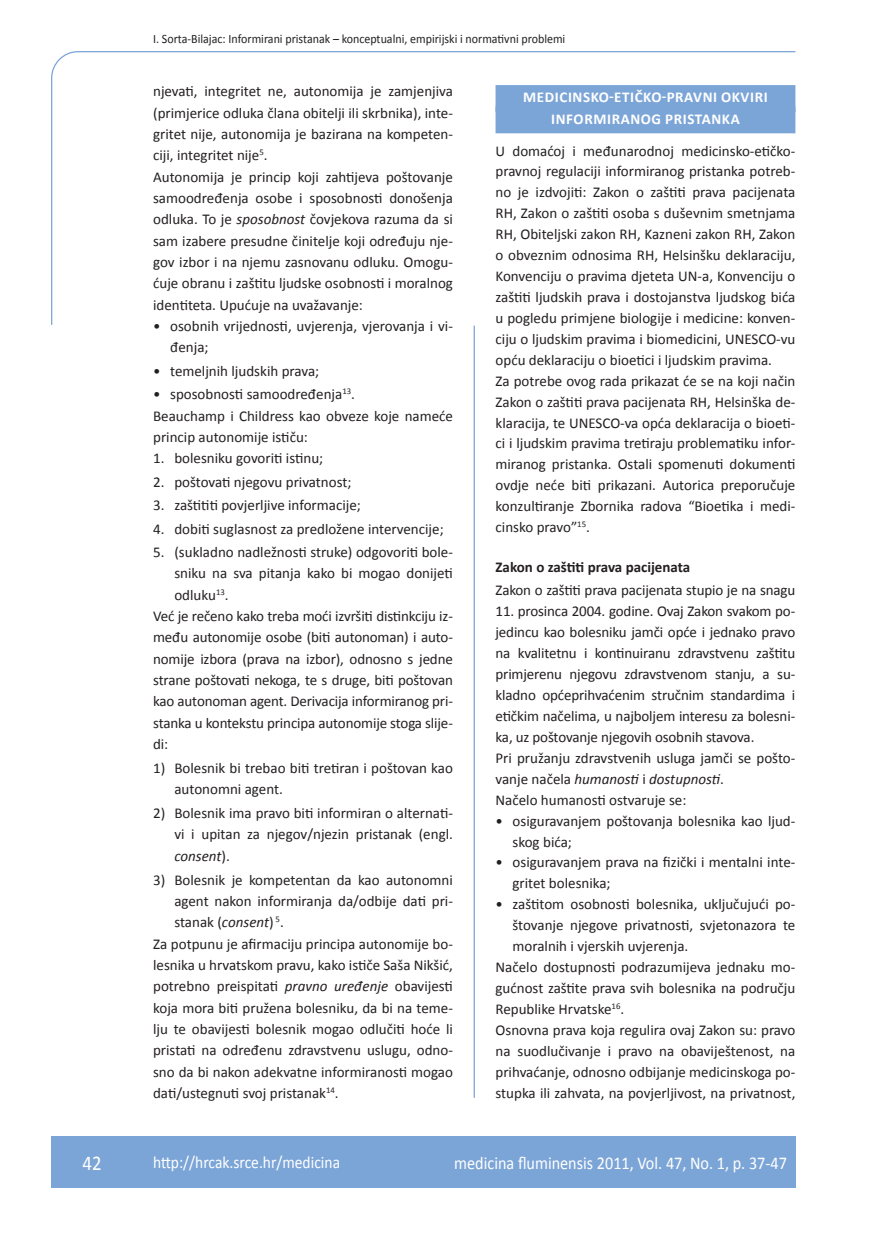
<style>
.page{position:relative;width:872px;height:1234px;background:#fff}
.page>*{position:absolute;margin:0;border:0;box-sizing:border-box;transform-origin:0 0}
.t1{font:21px "Calibri";color:#fff;scale:.9 1}
.t2{font:18px "Calibri";color:#fff;scale:.9 1}
.t3{font:17.25px "Calibri";color:#fff;scale:.9 1}
.t4{font:15px/20.9px "Calibri";color:#231f20}
.t5{font:700 15px "Calibri";color:#fff}
.t6{font:700 15px "Calibri";color:#231f20}
.t7{font:12.75px "Calibri";color:#231f20;scale:.94 1}
.s1{font-style:italic}
</style>
<div class="page">
<svg style="left:51px;top:51px;width:745px;height:274px"></svg>
<hr style="left:473px;top:325px;width:2px;height:772px;background:#7ca5d7">
<div style="left:51px;top:1135px;width:744px;height:51px;background:#7ca5d7"></div>
<div style="left:495px;top:85px;width:300px;height:27px;background:#7ca5d7"></div>
<div style="left:495px;top:106px;width:300px;height:27px;background:#7ca5d7"></div>
<p class="t7" style="left:153px;top:30px;width:440px">I. Sorta-Bilajac: Informirani pristanak – konceptualni, empirijski i normativni problemi</p>
<p class="t4" style="left:153px;top:80px;width:301px;line-height:21.3px">njevati, integritet ne, autonomija je zamjenjiva (primjerice odluka člana obitelji ili skrbnika), inte&shy;gritet nije, autonomija je bazirana na kompeten&shy;ciji, integritet nije<sup>5</sup>.<br>Autonomija je princip koji zahtijeva poštovanje samoodređenja osobe i sposobnosti donošenja odluka. To je <span class="s1">sposobnost</span> čovjekova razuma da si sam izabere presudne činitelje koji određuju nje&shy;gov izbor i na njemu zasnovanu odluku. Omogu&shy;ćuje obranu i zaštitu ljudske osobnosti i moralnog identiteta. Upućuje na uvažavanje:</p>
<p class="t4" style="left:170px;top:314px;width:284px;line-height:21.3px;text-indent:-17px">• osobnih vrijednosti, uvjerenja, vjerovanja i vi&shy;đenja;</p>
<p class="t4" style="left:153px;top:359px;width:168px">• temeljnih ljudskih prava;</p>
<p class="t4" style="left:153px;top:383px;width:301px;line-height:21.3px">• sposobnosti samoodređenja<sup>13</sup>.<br>Beauchamp i Childress kao obveze koje nameće princip autonomije ističu:</p>
<p class="t4" style="left:153px;top:447px;width:172px">1. bolesniku govoriti istinu;</p>
<p class="t4" style="left:153px;top:470px;width:200px">2. poštovati njegovu privatnost;</p>
<p class="t4" style="left:153px;top:494px;width:209px">3. zaštititi povjerljive informacije;</p>
<p class="t4" style="left:153px;top:517px;width:292px">4. dobiti suglasnost za predložene intervencije;</p>
<p class="t4" style="left:153px;top:540px;width:301px">5. (sukladno nadležnosti struke) odgovoriti bole-</p>
<p class="t4" style="left:174px;top:562px;width:280px">sniku na sva pitanja kako bi mogao donijeti</p>
<p class="t4" style="left:174px;top:583px;width:56px">odluku<sup>13</sup>.</p>
<p class="t4" style="left:153px;top:604px;width:301px">Već je rečeno kako treba moći izvršiti distinkciju iz-</p>
<p class="t4" style="left:153px;top:626px;width:301px">među autonomije osobe (biti autonoman) i auto-</p>
<p class="t4" style="left:153px;top:647px;width:301px">nomije izbora (prava na izbor), odnosno s jedne</p>
<p class="t4" style="left:153px;top:668px;width:301px">strane poštovati nekoga, te s druge, biti poštovan</p>
<p class="t4" style="left:153px;top:690px;width:301px">kao autonoman agent. Derivacija informiranog pri-</p>
<p class="t4" style="left:153px;top:711px;width:301px">stanka u kontekstu principa autonomije stoga slije-</p>
<p class="t4" style="left:153px;top:732px;width:17px">di:</p>
<p class="t4" style="left:174px;top:756px;width:280px;line-height:21.3px;text-indent:-21px">1) Bolesnik bi trebao biti tretiran i poštovan kao autonomni agent.</p>
<p class="t4" style="left:174px;top:801px;width:280px;line-height:21.3px;text-align:justify;text-indent:-21px">2) Bolesnik ima pravo biti informiran o alternati&shy;vi i upitan za njegov/njezin pristanak (engl. <span class="s1">consent</span>).</p>
<p class="t4" style="left:153px;top:868px;width:301px">3) Bolesnik je kompetentan da kao autonomni</p>
<p class="t4" style="left:174px;top:889px;width:280px">agent nakon informiranja da/odbije dati pri-</p>
<p class="t4" style="left:174px;top:910px;width:111px">stanak (<span class="s1">consent</span>) <sup>5</sup>.</p>
<p class="t4" style="left:153px;top:932px;width:301px">Za potpunu je afirmaciju principa autonomije bo-</p>
<p class="t4" style="left:153px;top:953px;width:301px">lesnika u hrvatskom pravu, kako ističe Saša Nikšić,</p>
<p class="t4" style="left:153px;top:974px;width:301px">potrebno preispitati <span class="s1">pravno uređenje</span> obavijesti</p>
<p class="t4" style="left:153px;top:996px;width:301px">koja mora biti pružena bolesniku, da bi na teme-</p>
<p class="t4" style="left:153px;top:1017px;width:301px">lju te obavijesti bolesnik mogao odlučiti hoće li</p>
<p class="t4" style="left:153px;top:1038px;width:301px">pristati na određenu zdravstvenu uslugu, odno-</p>
<p class="t4" style="left:153px;top:1060px;width:301px">sno da bi nakon adekvatne informiranosti mogao</p>
<p class="t4" style="left:153px;top:1081px;width:187px">dati/ustegnuti svoj pristanak<sup>14</sup>.</p>
<p class="t5" style="left:523px;top:88px;width:23px">MEDICINSKO</p>
<p class="t5" style="left:609px;top:88px;width:67px">-ETIČKO-PRAVNI</p>
<p class="t5" style="left:721px;top:88px;width:9px">OKVIRI</p>
<p class="t5" style="left:551px;top:109px;width:10px">INFORMIRANOG</p>
<p class="t5" style="left:665px;top:109px;width:10px">PRISTANKA</p>
<p class="t4" style="left:495px;top:139px;width:301px">U domaćoj i međunarodnoj medicinsko-etičko&shy;pravnoj regulaciji informiranog pristanka potreb&shy;no je izdvojiti: Zakon o zaštiti prava pacijenata RH, Zakon o zaštiti osoba s duševnim smetnjama RH, Obiteljski zakon RH, Kazneni zakon RH, Zakon o obveznim odnosima RH, Helsinšku deklaraciju, Konvenciju o pravima djeteta UN-a, Konvenciju o zaštiti ljudskih prava i dostojanstva ljudskog bića u pogledu primjene biologije i medicine: konven&shy;ciju o ljudskim pravima i biomedicini, UNESCO-vu opću deklaraciju o bioetici i ljudskim pravima.<br>Za potrebe ovog rada prikazat će se na koji način Zakon o zaštiti prava pacijenata RH, Helsinška de&shy;klaracija, te UNESCO-va opća deklaracija o bioeti&shy;ci i ljudskim pravima tretiraju problematiku infor&shy;miranog pristanka. Ostali spomenuti dokumenti ovdje neće biti prikazani. Autorica preporučuje konzultiranje Zbornika radova “Bioetika i medi&shy;cinsko pravo”<sup>15</sup>.</p>
<p class="t6" style="left:495px;top:557px;width:196px">ZAKON O ZAŠTITI PRAVA PACIJENATA</p>
<p class="t4" style="left:495px;top:579px;width:301px">Zakon o zaštiti prava pacijenata stupio je na snagu</p>
<p class="t4" style="left:495px;top:600px;width:301px">11. prosinca 2004. godine. Ovaj Zakon svakom po&shy;jedincu kao bolesniku jamči opće i jednako pravo na kvalitetnu i kontinuiranu zdravstvenu zaštitu primjerenu njegovu zdravstvenom stanju, a su&shy;kladno općeprihvaćenim stručnim standardima i etičkim načelima, u najboljem interesu za bolesni&shy;ka, uz poštovanje njegovih osobnih stavova.<br>Pri pružanju zdravstvenih usluga jamči se pošto&shy;vanje načela <span class="s1">humanosti</span> i <span class="s1">dostupnosti</span>.<br>Načelo humanosti ostvaruje se:</p>
<p class="t4" style="left:512px;top:809px;width:284px;text-indent:-17px">• osiguravanjem poštovanja bolesnika kao ljud&shy;skog bića;</p>
<p class="t4" style="left:512px;top:851px;width:284px;text-indent:-17px">• osiguravanjem prava na fizički i mentalni inte&shy;gritet bolesnika;</p>
<p class="t4" style="left:495px;top:893px;width:301px">• zaštitom osobnosti bolesnika, uključujući po-</p>
<p class="t4" style="left:512px;top:913px;width:284px">štovanje njegove privatnosti, svjetonazora te</p>
<p class="t4" style="left:512px;top:934px;width:177px">moralnih i vjerskih uvjerenja.</p>
<p class="t4" style="left:495px;top:955px;width:301px">Načelo dostupnosti podrazumijeva jednaku mo-</p>
<p class="t4" style="left:495px;top:976px;width:301px">gućnost zaštite prava svih bolesnika na području</p>
<p class="t4" style="left:495px;top:997px;width:130px">Republike Hrvatske<sup>16</sup>.</p>
<p class="t4" style="left:495px;top:1018px;width:301px">Osnovna prava koja regulira ovaj Zakon su: pravo</p>
<p class="t4" style="left:495px;top:1039px;width:301px">na suodlučivanje i pravo na obaviještenost, na</p>
<p class="t4" style="left:495px;top:1060px;width:301px">prihvaćanje, odnosno odbijanje medicinskoga po-</p>
<p class="t4" style="left:495px;top:1081px;width:301px">stupka ili zahvata, na povjerljivost, na privatnost,</p>
<h1 class="t1" style="left:82px;top:1149px;width:23px">42</h1>
<p class="t3" style="left:153px;top:1150px;width:209px">http://hrcak.srce.hr/medicina</p>
<p class="t2" style="left:454px;top:1151px;width:371px">medicina fluminensis 2011, Vol. 47, No. 1, p. 37-47</p>
</div>
